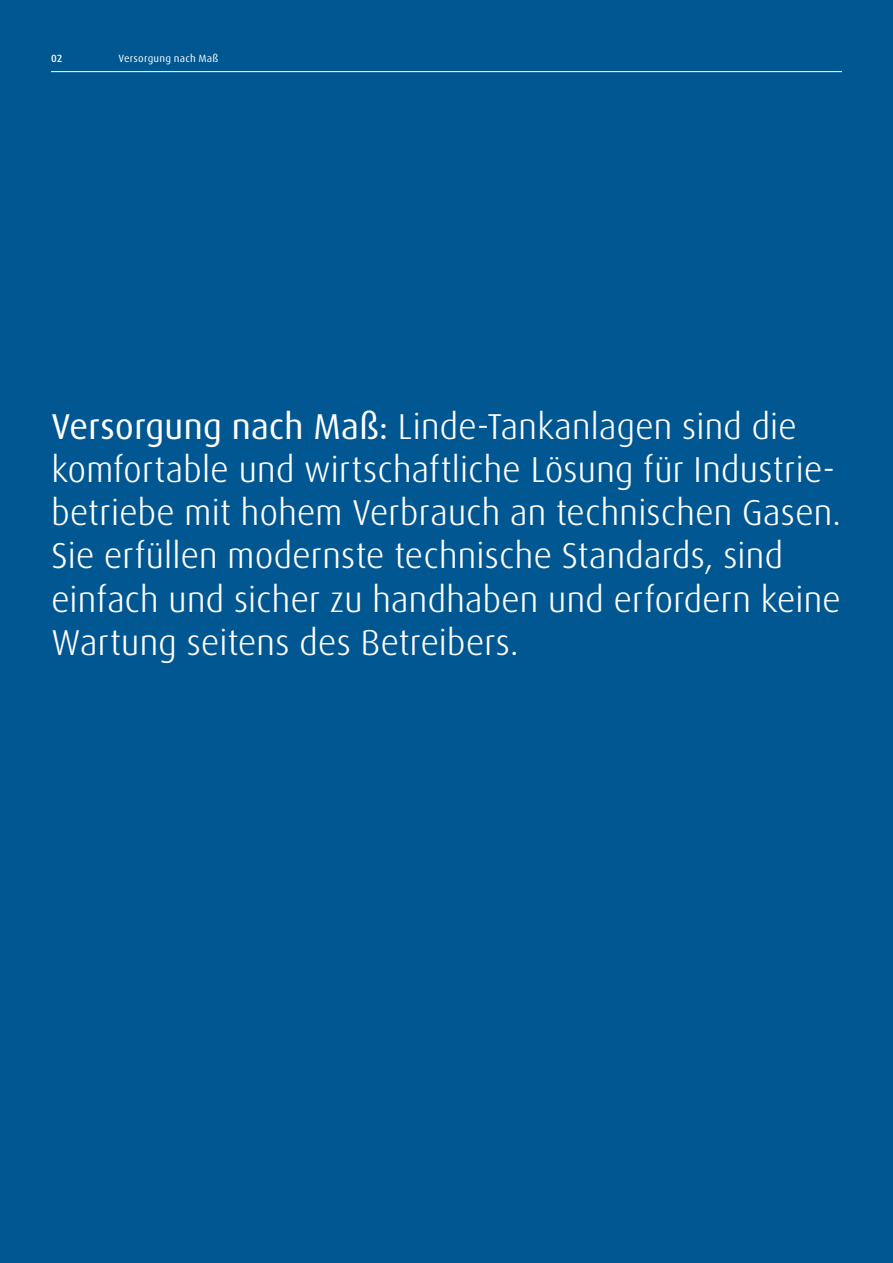
<style>
.page{position:relative;width:893px;height:1263px;background:#005791}
.page>*{position:absolute;margin:0;border:0;box-sizing:border-box;transform-origin:0 0}
.t1{font:300 36px/43.2px "Linde Dax Global";letter-spacing:-.01em;color:#fff}
.t2{font:10.5px "Linde Dax Global";letter-spacing:.02em;color:#fff}
.t3{font:500 10.5px "Linde Dax Global";color:#fff}
.s1{font-weight:400}
</style>
<div class="page">
<hr style="left:892px;top:0;width:1px;height:1263px;background:#ebe2cd">
<hr style="left:51px;top:71px;width:791px;height:1px;background:#fff">
<p class="t3" style="left:51px;top:52px;width:13px">02</p>
<p class="t2" style="left:118px;top:52px;width:102px">Versorgung nach Maß</p>
<p class="t1" style="left:51px;top:405px;width:792px"><span class="s1">Versorgung nach Maß:</span> Linde-Tankanlagen sind die komfortable und wirtschaftliche Lösung für Industrie&shy;betriebe mit hohem Verbrauch an technischen Gasen.<br>Sie erfüllen modernste technische Standards, sind einfach und sicher zu handhaben und erfordern keine Wartung seitens des Betreibers.</p>
</div>
